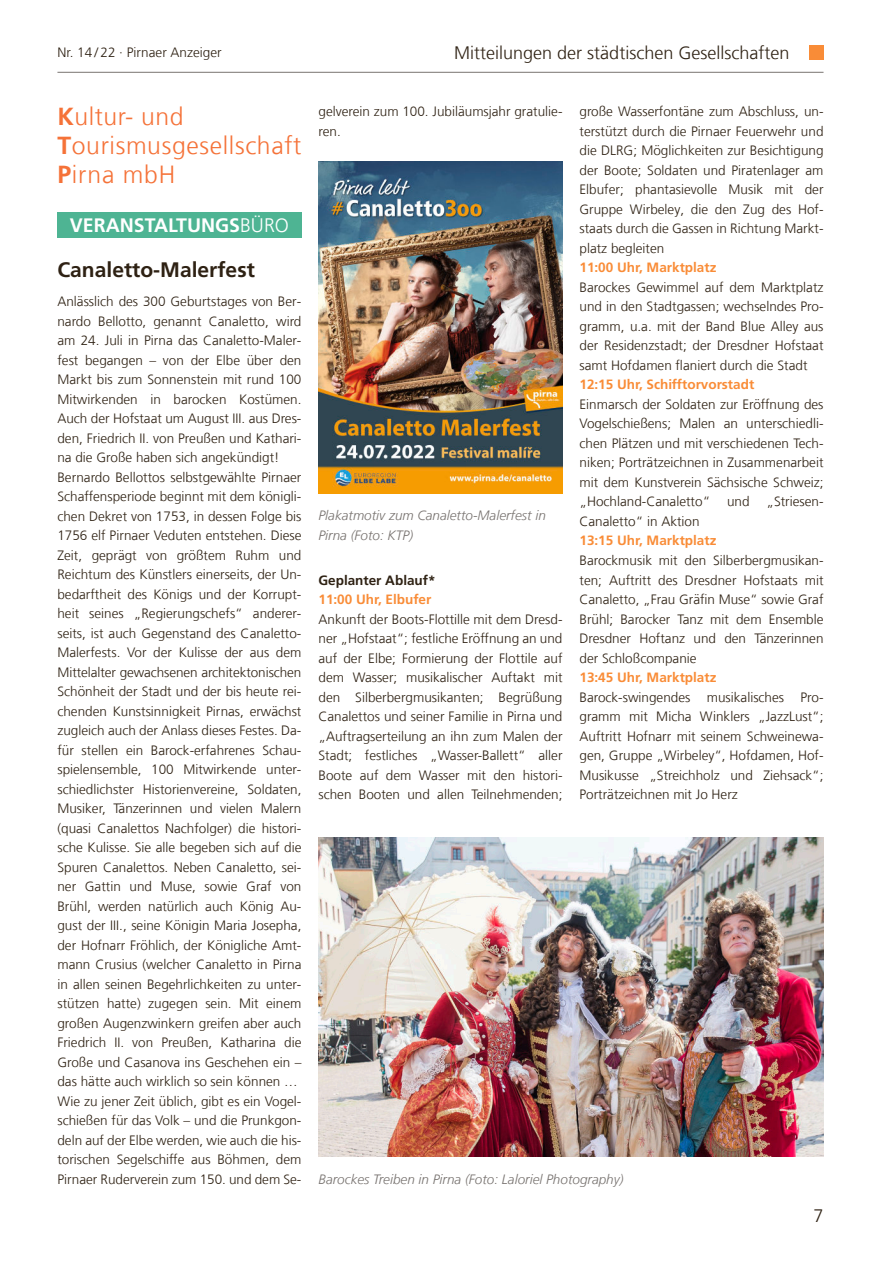
<style>
.page{position:relative;width:881px;height:1263px;background:#fff}
.page>*{position:absolute;margin:0;border:0;box-sizing:border-box;transform-origin:0 0}
.t1{font:300 24.75px/29.2px "Frutiger LT Com";letter-spacing:.025em;color:#f57238}
.t2{font:700 21px "Frutiger LT Com";color:#2e2113}
.t3{font:700 19.5px "Frutiger LT Com";color:#fff}
.t4{font:300 18px "Frutiger LT Com";color:#2e2113}
.t5{font:300 13.5px/19.5px "Frutiger LT Com";color:#2e2113;text-align:justify}
.t6{font:700 13.5px "Frutiger LT Com";color:#f98c37}
.t7{font:italic 300 13.5px/19.5px "Frutiger LT Com";color:#787370}
.t8{font:700 13.5px "Frutiger LT Com";color:#2e2113}
.s1{font-weight:700}
.s2{font-weight:300}
</style>
<div class="page">
<div style="left:808px;top:45px;width:15px;height:15px;background:#f98c37"></div>
<hr style="left:57px;top:72px;width:766px;height:1px;background:#787370">
<div style="left:57px;top:213px;width:244px;height:25px;background:#4eb493"></div>
<img style="left:318px;top:838px;width:505px;height:319px">
<img style="left:318px;top:162px;width:244px;height:331px">
<p class="t5" style="left:57px;top:44px;width:166px">Nr. 14 / 22 · Pirnaer Anzeiger</p>
<h3 class="t4" style="left:454px;top:46px;width:337px">Mitteilungen der städtischen Gesellschaften</h3>
<h1 class="t1" style="left:57px;top:104px;width:245px"><span class="s1">K</span>ultur- und<br><span class="s1">T</span>ourismusgesellschaft<br><span class="s1">P</span>irna mbH</h1>
<h3 class="t3" style="left:70px;top:218px;width:220px">VERANSTALTUNGS<span class="s2">BÜRO</span></h3>
<h2 class="t2" style="left:57px;top:261px;width:199px">Canaletto-Malerfest</h2>
<p class="t5" style="left:57px;top:293px;width:245px;text-align:left">Anlässlich des 300 Geburtstages von Ber&shy;nardo Bellotto, genannt Canaletto, wird am 24. Juli in Pirna das Canaletto-Maler&shy;fest begangen – von der Elbe über den Markt bis zum Sonnenstein mit rund 100<br>Mitwirkenden in barocken Kostümen.<br>Auch der Hofstaat um August III. aus Dres&shy;den, Friedrich II. von Preußen und Kathari&shy;na die Große haben sich angekündigt!<br>Bernardo Bellottos selbstgewählte Pirnaer Schaffensperiode beginnt mit dem königli&shy;chen Dekret von 1753, in dessen Folge bis 1756 elf Pirnaer Veduten entstehen. Diese Zeit, geprägt von größtem Ruhm und Reichtum des Künstlers einerseits, der Un&shy;bedarftheit des Königs und der Korrupt&shy;heit seines „Regierungschefs“ anderer&shy;seits, ist auch Gegenstand des Canaletto-Malerfests. Vor der Kulisse der aus dem Mittelalter gewachsenen architektonischen Schönheit der Stadt und der bis heute rei&shy;chenden Kunstsinnigkeit Pirnas, erwächst zugleich auch der Anlass dieses Festes. Da&shy;für stellen ein Barock-erfahrenes Schau&shy;spielensemble, 100 Mitwirkende unter&shy;schiedlichster Historienvereine, Soldaten, Musiker, Tänzerinnen und vielen Malern (quasi Canalettos Nachfolger) die histori&shy;sche Kulisse. Sie alle begeben sich auf die Spuren Canalettos. Neben Canaletto, sei&shy;ner Gattin und Muse, sowie Graf von Brühl, werden natürlich auch König Au&shy;gust der III., seine Königin Maria Josepha, der Hofnarr Fröhlich, der Königliche Amt&shy;mann Crusius (welcher Canaletto in Pirna in allen seinen Begehrlichkeiten zu unter&shy;stützen hatte) zugegen sein. Mit einem großen Augenzwinkern greifen aber auch Friedrich II. von Preußen, Katharina die Große und Casanova ins Geschehen ein – das hätte auch wirklich so sein können … Wie zu jener Zeit üblich, gibt es ein Vogel&shy;schießen für das Volk – und die Prunkgon&shy;deln auf der Elbe werden, wie auch die his&shy;torischen Segelschiffe aus Böhmen, dem Pirnaer Ruderverein zum 150. und dem Se-</p>
<p class="t5" style="left:318px;top:103px;width:245px">gelverein zum 100. Jubiläumsjahr gratulie&shy;ren.</p>
<p class="t7" style="left:318px;top:507px;width:229px">Plakatmotiv zum Canaletto-Malerfest in<br>Pirna (Foto: KTP)</p>
<p class="t8" style="left:318px;top:574px;width:119px">Geplanter Ablauf*</p>
<p class="t6" style="left:318px;top:594px;width:114px">11:00 Uhr, Elbufer</p>
<p class="t5" style="left:318px;top:610px;width:245px">Ankunft der Boots-Flottille mit dem Dresd&shy;ner „Hofstaat“; festliche Eröffnung an und auf der Elbe; Formierung der Flottile auf dem Wasser; musikalischer Auftakt mit den Silberbergmusikanten; Begrüßung Canalettos und seiner Familie in Pirna und „Auftragserteilung an ihn zum Malen der Stadt; festliches „Wasser-Ballett“ aller Boote auf dem Wasser mit den histori&shy;schen Booten und allen Teilnehmenden;</p>
<p class="t5" style="left:579px;top:103px;width:245px">große Wasserfontäne zum Abschluss, un&shy;terstützt durch die Pirnaer Feuerwehr und die DLRG; Möglichkeiten zur Besichtigung der Boote; Soldaten und Piratenlager am Elbufer; phantasievolle Musik mit der Gruppe Wirbeley, die den Zug des Hof&shy;staats durch die Gassen in Richtung Markt&shy;platz begleiten</p>
<p class="t6" style="left:579px;top:262px;width:138px">11:00 Uhr, Marktplatz</p>
<p class="t5" style="left:579px;top:279px;width:245px">Barockes Gewimmel auf dem Marktplatz und in den Stadtgassen; wechselndes Pro&shy;gramm, u.a. mit der Band Blue Alley aus der Residenzstadt; der Dresdner Hofstaat samt Hofdamen flaniert durch die Stadt</p>
<p class="t6" style="left:579px;top:379px;width:176px">12:15 Uhr, Schifftorvorstadt</p>
<p class="t5" style="left:579px;top:396px;width:245px">Einmarsch der Soldaten zur Eröffnung des Vogelschießens; Malen an unterschiedli&shy;chen Plätzen und mit verschiedenen Tech&shy;niken; Porträtzeichnen in Zusammenarbeit mit dem Kunstverein Sächsische Schweiz; „Hochland-Canaletto“ und „Striesen-Canaletto“ in Aktion</p>
<p class="t6" style="left:579px;top:535px;width:138px">13:15 Uhr, Marktplatz</p>
<p class="t5" style="left:579px;top:552px;width:245px">Barockmusik mit den Silberbergmusikan&shy;ten; Auftritt des Dresdner Hofstaats mit Canaletto, „Frau Gräfin Muse“ sowie Graf Brühl; Barocker Tanz mit dem Ensemble Dresdner Hoftanz und den Tänzerinnen der Schloßcompanie</p>
<p class="t6" style="left:579px;top:672px;width:138px">13:45 Uhr, Marktplatz</p>
<p class="t5" style="left:579px;top:688px;width:245px">Barock-swingendes musikalisches Pro&shy;gramm mit Micha Winklers „JazzLust“; Auftritt Hofnarr mit seinem Schweinewa&shy;gen, Gruppe „Wirbeley“, Hofdamen, Hof-Musikusse „Streichholz und Ziehsack“; Porträtzeichnen mit Jo Herz</p>
<p class="t7" style="left:318px;top:1171px;width:306px">Barockes Treiben in Pirna (Foto: Laloriel Photography)</p>
<h3 class="t4" style="left:813px;top:1209px;width:12px">7</h3>
</div>
